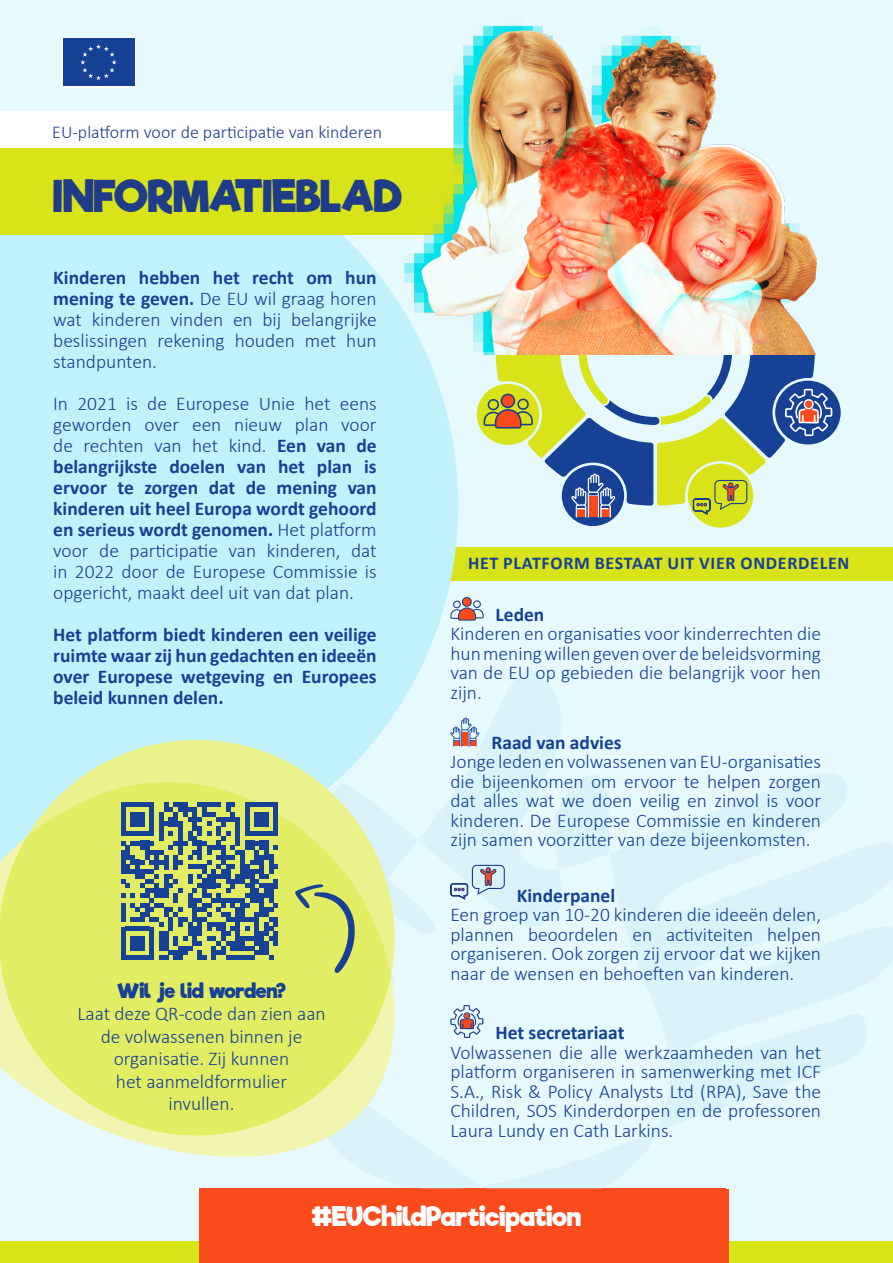
<style>
.page{position:relative;width:893px;height:1263px;background:#e6f9fd}
.page>*{position:absolute;margin:0;border:0;box-sizing:border-box;transform-origin:0 0}
.t1{font:700 42px "Riffic Free";color:#203c89}
.t2{font:700 30px "Riffic Free";letter-spacing:-.005em;color:#fff}
.t3{font:700 25.5px "Riffic Free";letter-spacing:-.005em;color:#fff}
.t4{font:300 19.5px/19.5px "Calibri";color:#164194;text-align:justify}
.t5{font:700 19.5px/21px "Calibri";color:#164194;text-align:justify}
.t6{font:700 19.5px "Riffic Free";letter-spacing:-.005em;color:#164194}
.t7{font:300 18px "Calibri";color:#203c89}
.t8{font:700 18px "Calibri";letter-spacing:.04em;color:#164194}
.s1{font-weight:700}
</style>
<div class="page">
<div style="left:0;top:1241px;width:893px;height:22px;background:#d8e31a"></div>
<div style="left:419px;top:548px;width:474px;height:33px;background:#d8e31a"></div>
<div style="left:0;top:235px;width:458px;height:531px;background:#c1f2fb"></div>
<svg style="left:656px;top:773px;width:237px;height:358px;fill:#daf2f9"></svg>
<div style="left:562px;top:465px;width:62px;height:61px;background:#164194;border-radius:50%"></div>
<div style="left:688px;top:464px;width:65px;height:64px;background:#d9e31a;border-radius:50%"></div>
<div style="left:775px;top:381px;width:66px;height:63px;background:#164194;border-radius:50%"></div>
<svg style="left:27px;top:740px;width:94px;height:42px;background:#c8f2e7"></svg>
<svg style="left:0;top:782px;width:121px;height:353px;background:#e2ef83"></svg>
<div style="left:0;top:112px;width:521px;height:39px;background:#fff"></div>
<div style="left:0;top:148px;width:566px;height:87px;background:#d8e31a"></div>
<svg style="left:61px;top:37px;width:75px;height:51px"></svg>
<div style="left:63px;top:38px;width:71px;height:48px;background:#164194"></div>
<svg style="left:80px;top:44px;width:37px;height:36px"></svg>
<div style="left:202px;top:1189px;width:527px;height:74px;background:#f94b1c"></div>
<img style="left:393px;top:25px;width:424px;height:329px">
<svg style="left:477px;top:351px;width:355px;height:168px"></svg>
<svg style="left:450px;top:600px;width:34px;height:21px"></svg>
<div style="left:463px;top:598px;width:8px;height:8px;background:#fa4a1c;border-radius:50%"></div>
<svg style="left:121px;top:670px;width:535px;height:541px"></svg>
<div style="left:462px;top:733px;width:6px;height:13px;background:#fa4a1c"></div>
<p class="t7" style="left:52px;top:121px;width:331px">EU-platform voor de participatie van kinderen</p>
<h1 class="t1" style="left:53px;top:171px;width:350px">INFORMATIEBLAD</h1>
<p class="t4" style="left:53px;top:267px;width:325px;line-height:21px"><span class="s1">Kinderen hebben het recht om hun mening te geven.</span> De EU wil graag horen wat kinderen vinden en bij belangrijke beslissingen rekening houden met hun standpunten.</p>
<p class="t4" style="left:53px;top:393px;width:325px;line-height:21px">In 2021 is de Europese Unie het eens geworden over een nieuw plan voor de rechten van het kind. <span class="s1">Een van de belangrijkste doelen van het plan is ervoor te zorgen dat de mening van kinderen uit heel Europa wordt gehoord en serieus wordt genomen.</span> Het platform voor de participatie van kinderen, dat in 2022 door de Europese Commissie is opgericht, maakt deel uit van dat plan.</p>
<p class="t5" style="left:53px;top:624px;width:325px">Het platform biedt kinderen een veilige ruimte waar zij hun gedachten en ideeën over Europese wetgeving en Europees beleid kunnen delen.</p>
<p class="t6" style="left:117px;top:978px;width:170px">Wil je lid worden?</p>
<p class="t4" style="left:77px;top:1002px;width:250px;line-height:22.5px;text-align:center">Laat deze QR-code dan zien aan de volwassenen binnen je organisatie. Zij kunnen<br>het aanmeldformulier<br>invullen.</p>
<p class="t8" style="left:468px;top:550px;width:383px">HET PLATFORM BESTAAT UIT VIER ONDERDELEN</p>
<p class="t5" style="left:496px;top:604px;width:50px">Leden</p>
<p class="t4" style="left:450px;top:624px;width:372px">Kinderen en organisaties voor kinderrechten die hun mening willen geven over de beleidsvorming van de EU op gebieden die belangrijk voor hen zijn.</p>
<p class="t5" style="left:491px;top:731px;width:132px">Raad van advies</p>
<p class="t4" style="left:450px;top:752px;width:372px">Jonge leden en volwassenen van EU-organisaties die bijeenkomen om ervoor te helpen zorgen dat alles wat we doen veilig en zinvol is voor kinderen. De Europese Commissie en kinderen zijn samen voorzitter van deze bijeenkomsten.</p>
<p class="t5" style="left:517px;top:884px;width:100px">Kinderpanel</p>
<p class="t4" style="left:450px;top:905px;width:372px">Een groep van 10-20 kinderen die ideeën delen, plannen beoordelen en activiteiten helpen organiseren. Ook zorgen zij ervoor dat we kijken naar de wensen en behoeften van kinderen.</p>
<p class="t5" style="left:495px;top:1022px;width:131px">Het secretariaat</p>
<p class="t4" style="left:450px;top:1042px;width:372px">Volwassenen die alle werkzaamheden van het platform organiseren in samenwerking met ICF S.A., Risk &amp; Policy Analysts Ltd (RPA), Save the Children, SOS Kinderdorpen en de professoren Laura Lundy en Cath Larkins.</p>
<h3 class="t3" style="left:312px;top:1201px;width:271px">#EUChildParticipation</h3>
<h2 class="t2" style="left:301px;top:1203px;width:318px">#EUChildParticipation</h2>
</div>
